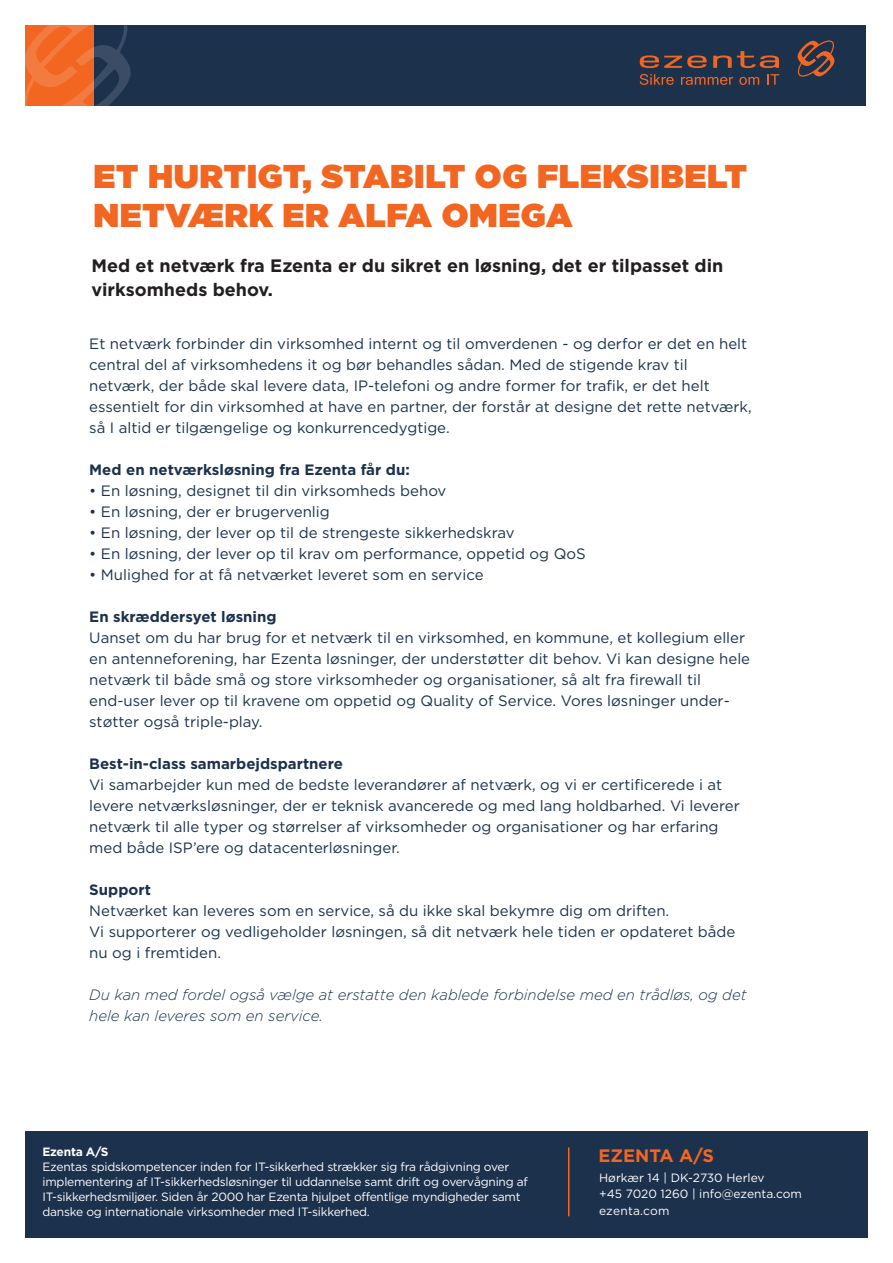
<style>
.page{position:relative;width:893px;height:1263px;background:#fff}
.page>*{position:absolute;margin:0;border:0;box-sizing:border-box;transform-origin:0 0}
.Overskrift{font:900 33px/39px "Gotham";letter-spacing:.02em;color:#f36621}
.Manchet{font:700 18px "Gotham";color:#231f20}
.t1{font:700 18px "Gotham";color:#f36621}
.Mellemrubrik{font:15px/21px "Gotham";color:#1c314c}
.Mellemrubrik-2{font:italic 300 15px/21px "Gotham";color:#1c314c}
.Mellemrubrik-3{font:700 15px "Gotham";color:#1c314c}
.t2{font:12px/15px "Gotham";letter-spacing:-.02em;color:#fff}
.t3{font:12px/16.5px "Gotham";color:#fff}
.t4{font:700 12px "Gotham";letter-spacing:-.02em;color:#fff}
</style>
<div class="page">
<div style="left:94px;top:25px;width:772px;height:81px;background:#1c314c"></div>
<svg style="left:25px;top:25px;width:106px;height:81px"></svg>
<svg style="left:640px;top:74px;width:34px;height:11px"></svg>
<svg style="left:681px;top:77px;width:52px;height:8px"></svg>
<svg style="left:739px;top:77px;width:20px;height:8px"></svg>
<svg style="left:767px;top:74px;width:12px;height:11px"></svg>
<svg style="left:640px;top:55px;width:67px;height:13px"></svg>
<svg style="left:713px;top:51px;width:66px;height:17px"></svg>
<svg style="left:797px;top:40px;width:38px;height:37px"></svg>
<div style="left:25px;top:1131px;width:842px;height:106px;background:#1c314c"></div>
<hr style="left:568px;top:1147px;width:1px;height:69px;background:#f36621">
<p class="Overskrift" style="left:94px;top:156px;width:655px">ET HURTIGT, STABILT OG FLEKSIBELT<br>NETVÆRK ER ALFA OMEGA</p>
<p class="Manchet" style="left:91px;top:255px;width:633px">Med et netværk fra Ezenta er du sikret en løsning, det er tilpasset din</p>
<p class="Manchet" style="left:91px;top:279px;width:183px">virksomheds behov.</p>
<p class="Mellemrubrik" style="left:89px;top:333px;width:659px">Et netværk forbinder din virksomhed internt og til omverdenen - og derfor er det en helt central del af virksomhedens it og bør behandles sådan. Med de stigende krav til</p>
<p class="Mellemrubrik" style="left:89px;top:375px;width:622px">netværk, der både skal levere data, IP-telefoni og andre former for trafik, er det helt</p>
<p class="Mellemrubrik" style="left:89px;top:396px;width:664px">essentielt for din virksomhed at have en partner, der forstår at designe det rette netværk, så I altid er tilgængelige og konkurrencedygtige.</p>
<p class="Mellemrubrik-3" style="left:89px;top:461px;width:322px">Med en netværksløsning fra Ezenta får du:</p>
<p class="Mellemrubrik" style="left:89px;top:480px;width:359px">• En løsning, designet til din virksomheds behov</p>
<p class="Mellemrubrik" style="left:89px;top:501px;width:242px">• En løsning, der er brugervenlig</p>
<p class="Mellemrubrik" style="left:89px;top:522px;width:427px">• En løsning, der lever op til de strengeste sikkerhedskrav</p>
<p class="Mellemrubrik" style="left:89px;top:543px;width:498px">• En løsning, der lever op til krav om performance, oppetid og QoS</p>
<p class="Mellemrubrik" style="left:89px;top:564px;width:396px">• Mulighed for at få netværket leveret som en service</p>
<p class="Mellemrubrik-3" style="left:89px;top:608px;width:189px">En skræddersyet løsning</p>
<p class="Mellemrubrik" style="left:89px;top:627px;width:662px">Uanset om du har brug for et netværk til en virksomhed, en kommune, et kollegium eller en antenneforening, har Ezenta løsninger, der understøtter dit behov. Vi kan designe hele netværk til både små og store virksomheder og organisationer, så alt fra firewall til</p>
<p class="Mellemrubrik" style="left:89px;top:690px;width:642px">end-user lever op til kravene om oppetid og Quality of Service. Vores løsninger under&shy;støtter også triple-play.</p>
<p class="Mellemrubrik-3" style="left:89px;top:755px;width:255px">Best-in-class samarbejdspartnere</p>
<p class="Mellemrubrik" style="left:89px;top:774px;width:652px">Vi samarbejder kun med de bedste leverandører af netværk, og vi er certificerede i at levere netværksløsninger, der er teknisk avancerede og med lang holdbarhed. Vi leverer netværk til alle typer og størrelser af virksomheder og organisationer og har erfaring med både ISP’ere og datacenterløsninger.</p>
<p class="Mellemrubrik-3" style="left:89px;top:881px;width:63px">Support</p>
<p class="Mellemrubrik" style="left:89px;top:900px;width:581px">Netværket kan leveres som en service, så du ikke skal bekymre dig om driften.</p>
<p class="Mellemrubrik" style="left:89px;top:921px;width:648px">Vi supporterer og vedligeholder løsningen, så dit netværk hele tiden er opdateret både nu og i fremtiden.</p>
<p class="Mellemrubrik-2" style="left:89px;top:984px;width:659px">Du kan med fordel også vælge at erstatte den kablede forbindelse med en trådløs, og det hele kan leveres som en service.</p>
<p class="t4" style="left:43px;top:1145px;width:68px">Ezenta A/S</p>
<p class="t2" style="left:43px;top:1159px;width:487px">Ezentas spidskompetencer inden for IT-sikkerhed strækker sig fra rådgivning over implementering af IT-sikkerhedsløsninger til uddannelse samt drift og overvågning af IT-sikkerhedsmiljøer. Siden år 2000 har Ezenta hjulpet offentlige myndigheder samt danske og internationale virksomheder med IT-sikkerhed.</p>
<p class="t3" style="left:599px;top:1169px;width:204px">Hørkær 14 | DK-2730 Herlev<br>+45 7020 1260 | info@ezenta.com ezenta.com</p>
<p class="t1" style="left:598px;top:1145px;width:117px">EZENTA A/S</p>
</div>
